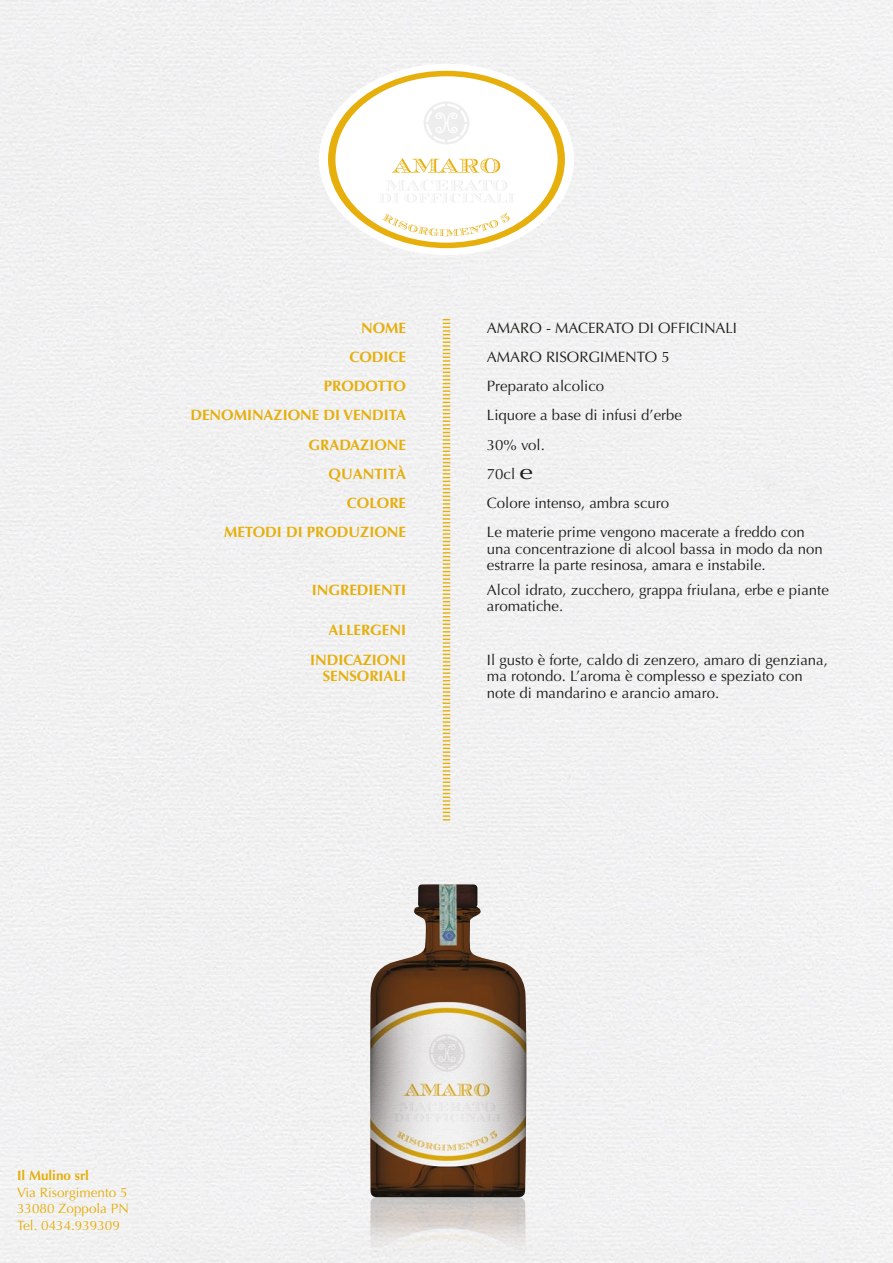
<style>
.page{position:relative;width:893px;height:1263px;background:#fff}
.page>*{position:absolute;margin:0;border:0;box-sizing:border-box;transform-origin:0 0}
.t1{font:15px/16.5px "Optima";color:#1d1d1b}
.t2{font:700 15px/29.2px "Optima";color:#e6af0c;text-align:right}
.t3{font:13.5px/16.5px "Optima";color:#e6af0c;text-align:justify}
.t4{font:700 13.5px "Optima";color:#e6af0c}
.s1{font-size:21px}
</style>
<div class="page">
<img style="left:370px;top:884px;width:156px;height:379px">
<svg style="left:328px;top:71px;width:237px;height:177px"></svg>
<svg style="left:443px;top:319px;width:7px;height:501px"></svg>
<p class="t2" style="left:361px;top:313px;width:46px">NOME</p>
<p class="t1" style="left:487px;top:320px;width:252px">AMARO - MACERATO DI OFFICINALI</p>
<p class="t2" style="left:349px;top:342px;width:58px">CODICE</p>
<p class="t1" style="left:487px;top:349px;width:184px">AMARO RISORGIMENTO 5</p>
<p class="t2" style="left:190px;top:372px;width:217px">PRODOTTO<br>DENOMINAZIONE DI VENDITA</p>
<p class="t1" style="left:487px;top:372px;width:197px;line-height:29.2px">Preparato alcolico<br>Liquore a base di infusi d’erbe</p>
<p class="t2" style="left:224px;top:430px;width:183px">GRADAZIONE<br>QUANTITÀ<br>COLORE<br>METODI DI PRODUZIONE</p>
<p class="t1" style="left:487px;top:430px;width:184px;line-height:29.2px">30% vol.<br>70cl <span class="s1">e<br></span>Colore intenso, ambra scuro</p>
<p class="t1" style="left:487px;top:524px;width:337px">Le materie prime vengono macerate a freddo con una concentrazione di alcool bassa in modo da non estrarre la parte resinosa, amara e instabile.</p>
<p class="t1" style="left:487px;top:581px;width:343px">Alcol idrato, zucchero, grappa friulana, erbe e piante aromatiche.</p>
<p class="t2" style="left:312px;top:575px;width:96px">INGREDIENTI</p>
<p class="t2" style="left:329px;top:616px;width:79px">ALLERGENI</p>
<p class="t2" style="left:310px;top:651px;width:97px;line-height:16.5px">INDICAZIONI<br>SENSORIALI</p>
<p class="t1" style="left:487px;top:651px;width:342px">Il gusto è forte, caldo di zenzero, amaro di genziana, ma rotondo. L’aroma è complesso e speziato con note di mandarino e arancio amaro.</p>
<p class="t4" style="left:17px;top:1168px;width:74px">Il Mulino srl</p>
<p class="t3" style="left:17px;top:1184px;width:113px">Via Risorgimento 5<br>33080 Zoppola PN Tel. 0434.939309</p>
</div>
